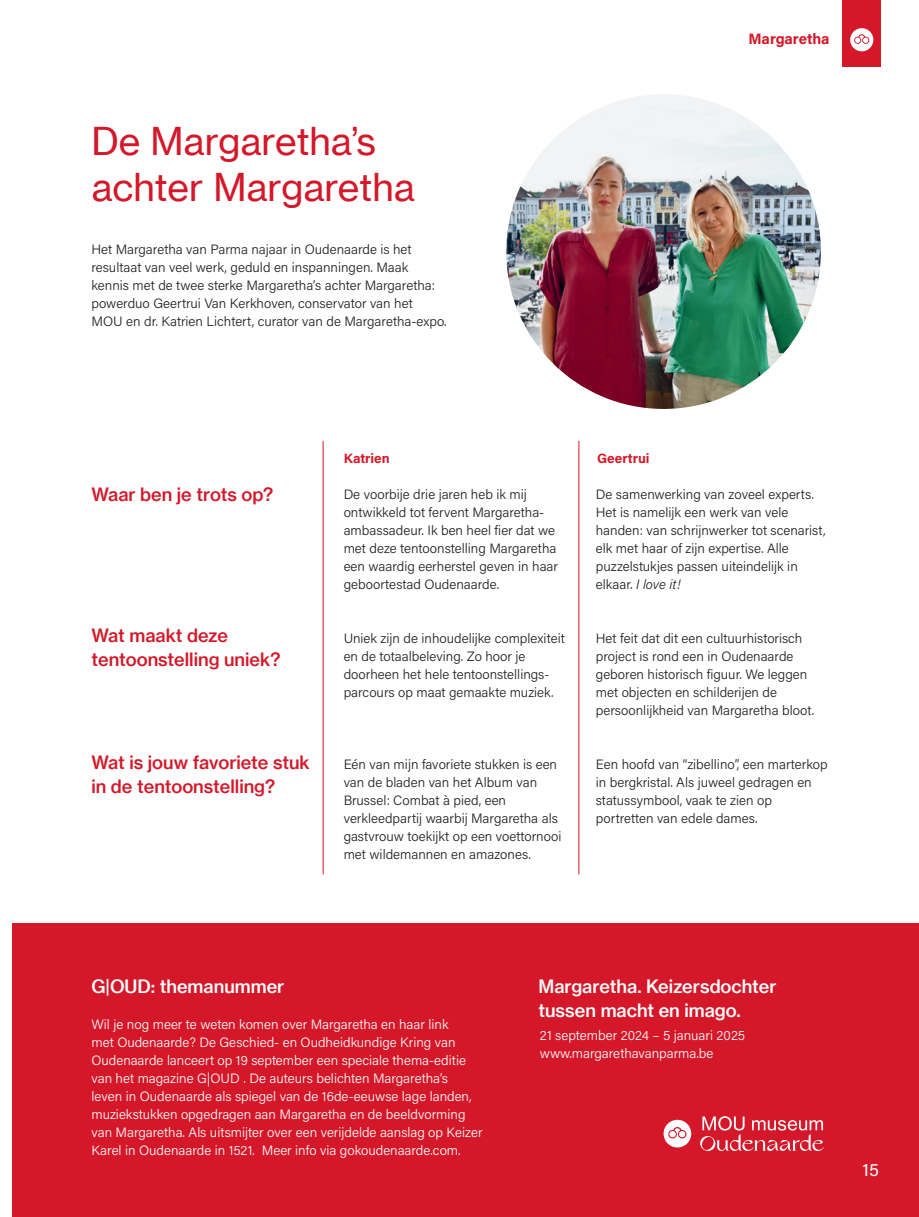
<style>
.page{position:relative;width:919px;height:1217px;background:#fff}
.page>*{position:absolute;margin:0;border:0;box-sizing:border-box;transform-origin:0 0}
.t1{font:37.5px/46.5px "N Haas Grotesk TX Pro 55 Rg";color:#d41829}
.t2{font:18px/24px "N Haas Grotesk TX Pro 65 Md";color:#d41829}
.t3{font:18px/24px "N Haas Grotesk TX Pro 65 Md";color:#fff}
.t4{font:18px "Acumin Variable Concept";color:#fff}
.t5{font:700 15px "Acumin Pro";letter-spacing:-.005em;color:#d41829}
.t6{font:300 13.5px/18px "Acumin Pro";color:#231f20}
.t7{font:300 13.5px/18px "Acumin Pro";color:#fff}
.t8{font:700 13.5px "Acumin Pro";color:#d41829}
.s1{font-style:italic}
</style>
<div class="page">
<div style="left:842px;top:0;width:39px;height:67px;background:#d41829"></div>
<svg style="left:850px;top:28px;width:23px;height:23px"></svg>
<div style="left:13px;top:923px;width:905px;height:293px;background:#d41829"></div>
<hr style="left:323px;top:441px;width:1px;height:433px;background:#d41829">
<hr style="left:578px;top:441px;width:1px;height:433px;background:#d41829">
<img style="left:506px;top:94px;width:314px;height:315px;border-radius:50%">
<svg style="left:663px;top:1119px;width:28px;height:28px"></svg>
<svg style="left:700px;top:1116px;width:123px;height:34px"></svg>
<h1 class="t1" style="left:91px;top:118px;width:325px">De Margaretha’s achter Margaretha</h1>
<p class="t6" style="left:91px;top:239px;width:357px">Het Margaretha van Parma najaar in Oudenaarde is het resultaat van veel werk, geduld en inspanningen. Maak kennis met de twee sterke Margaretha’s achter Margaretha: powerduo Geertrui Van Kerkhoven, conservator van het MOU en dr. Katrien Lichtert, curator van de Margaretha-expo.</p>
<p class="t5" style="left:748px;top:28px;width:82px">Margaretha</p>
<p class="t8" style="left:343px;top:449px;width:48px">Katrien</p>
<p class="t8" style="left:597px;top:449px;width:54px">Geertrui</p>
<h2 class="t2" style="left:91px;top:482px;width:183px">Waar ben je trots op?</h2>
<p class="t6" style="left:343px;top:485px;width:216px">De voorbije drie jaren heb ik mij ontwikkeld tot fervent Margaretha&shy;ambassadeur. Ik ben heel fier dat we met deze tentoonstelling Margaretha een waardig eerherstel geven in haar geboortestad Oudenaarde.</p>
<h2 class="t2" style="left:91px;top:623px;width:191px">Wat maakt deze tentoonstelling uniek?</h2>
<h2 class="t2" style="left:91px;top:750px;width:220px">Wat is jouw favoriete stuk in de tentoonstelling?</h2>
<p class="t6" style="left:343px;top:628px;width:223px">Uniek zijn de inhoudelijke complexiteit en de totaalbeleving. Zo hoor je doorheen het hele tentoonstellings&shy;parcours op maat gemaakte muziek.</p>
<p class="t6" style="left:343px;top:754px;width:219px">Eén van mijn favoriete stukken is een van de bladen van het Album van Brussel: Combat à pied, een verkleedpartij waarbij Margaretha als gastvrouw toekijkt op een voettornooi met wildemannen en amazones.</p>
<p class="t6" style="left:595px;top:484px;width:231px">De samenwerking van zoveel experts.<br>Het is namelijk een werk van vele handen: van schrijnwerker tot scenarist, elk met haar of zijn expertise. Alle puzzelstukjes passen uiteindelijk in elkaar. <span class="s1">I love it!</span></p>
<p class="t6" style="left:595px;top:628px;width:220px">Het feit dat dit een cultuurhistorisch project is rond een in Oudenaarde geboren historisch figuur. We leggen met objecten en schilderijen de persoonlijkheid van Margaretha bloot.</p>
<p class="t6" style="left:595px;top:754px;width:233px">Een hoofd van “zibellino”, een marterkop in bergkristal. Als juweel gedragen en statussymbool, vaak te zien op portretten van edele dames.</p>
<h2 class="t3" style="left:91px;top:974px;width:194px">G|OUD: themanummer</h2>
<p class="t7" style="left:91px;top:1014px;width:392px">Wil je nog meer te weten komen over Margaretha en haar link<br>met Oudenaarde? De Geschied- en Oudheidkundige Kring van Oudenaarde lanceert op 19 september een speciale thema-editie van het magazine G|OUD . De auteurs belichten Margaretha’s<br>leven in Oudenaarde als spiegel van de 16de-eeuwse lage landen, muziekstukken opgedragen aan Margaretha en de beeldvorming van Margaretha. Als uitsmijter over een verijdelde aanslag op Keizer Karel in Oudenaarde in 1521. Meer info via gokoudenaarde.com.</p>
<h2 class="t3" style="left:538px;top:974px;width:240px">Margaretha. Keizersdochter tussen macht en imago.</h2>
<p class="t7" style="left:540px;top:1025px;width:207px">21 september 2024 – 5 januari 2025 www.margarethavanparma.be</p>
<h2 class="t4" style="left:862px;top:1156px;width:18px">15</h2>
</div>
